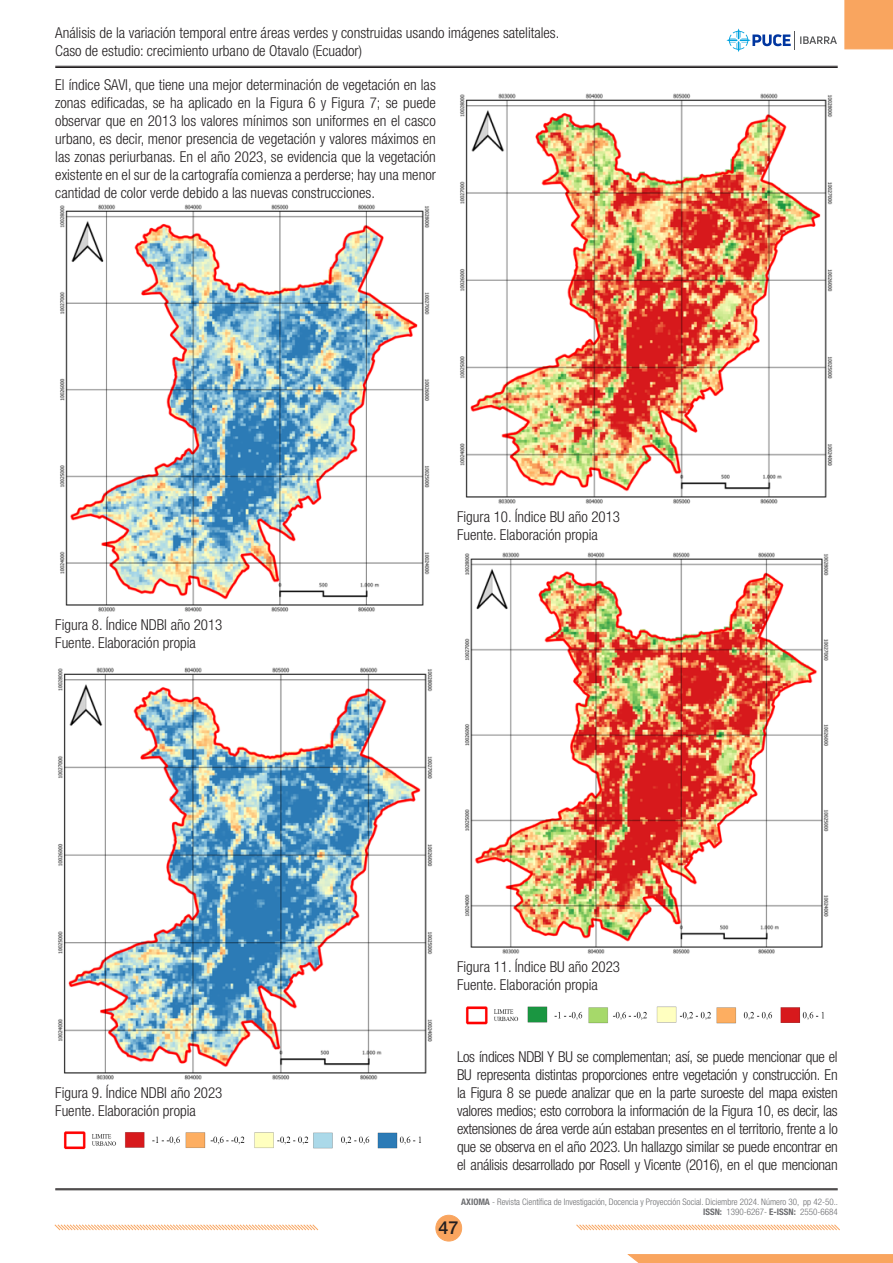
<style>
.page{position:relative;width:893px;height:1263px;background:#fff}
.page>*{position:absolute;margin:0;border:0;box-sizing:border-box;transform-origin:0 0}
.t1{font:500 18px "Helvetica Neue LT Std";color:#231f20}
.CONTENIDO{font:300 condensed 15px/18px "Helvetica Neue LT Std";color:#231f20;text-align:justify}
.TITULOS_DE_TABLAS_O_FIGURAS{font:300 condensed 15px "Helvetica Neue LT Std";color:#231f20}
.t2{font:300 condensed 9px/10.8px "Helvetica Neue LT Std";color:#6c6d70;text-align:right}
.s1{font-weight:700}
</style>
<div class="page">
<div style="left:436px;top:1215px;width:26px;height:26px;background:#f9a55f;border-radius:50%"></div>
<div style="left:435px;top:1215px;width:27px;height:26px;border:1px solid #f9a55f;border-radius:50%"></div>
<div style="left:627px;top:1254px;width:266px;height:9px;background:#f9a55f"></div>
<div style="left:844px;top:0;width:49px;height:49px;background:#f9a55f"></div>
<svg style="left:54px;top:1224px;width:786px;height:7px"></svg>
<hr style="left:55px;top:66px;width:783px;height:1px;background:#231f20">
<hr style="left:55px;top:67px;width:783px;height:1px;background:#231f20">
<hr style="left:55px;top:1188px;width:783px;height:1px;background:#231f20">
<hr style="left:55px;top:1189px;width:783px;height:1px;background:#231f20">
<svg style="left:726px;top:28px;width:111px;height:24px"></svg>
<img style="left:60px;top:204px;width:370px;height:408px">
<img style="left:58px;top:667px;width:375px;height:413px">
<img style="left:63px;top:1131px;width:358px;height:19px">
<img style="left:460px;top:93px;width:373px;height:411px">
<img style="left:465px;top:552px;width:364px;height:402px">
<img style="left:465px;top:1006px;width:359px;height:19px">
<p class="CONTENIDO" style="left:55px;top:24px;width:506px">Análisis de la variación temporal entre áreas verdes y construidas usando imágenes satelitales.<br>Caso de estudio: crecimiento urbano de Otavalo (Ecuador)</p>
<p class="CONTENIDO" style="left:55px;top:76px;width:382px">El índice SAVI, que tiene una mejor determinación de vegetación en las zonas edificadas, se ha aplicado en la Figura 6 y Figura 7; se puede observar que en 2013 los valores mínimos son uniformes en el casco urbano, es decir, menor presencia de vegetación y valores máximos en las zonas periurbanas. En el año 2023, se evidencia que la vegetación existente en el sur de la cartografía comienza a perderse; hay una menor cantidad de color verde debido a las nuevas construcciones.</p>
<p class="TITULOS_DE_TABLAS_O_FIGURAS" style="left:55px;top:616px;width:169px">Figura 8. Índice NDBI año 2013</p>
<p class="TITULOS_DE_TABLAS_O_FIGURAS" style="left:55px;top:634px;width:142px">Fuente. Elaboración propia</p>
<p class="TITULOS_DE_TABLAS_O_FIGURAS" style="left:55px;top:1084px;width:169px">Figura 9. Índice NDBI año 2023</p>
<p class="TITULOS_DE_TABLAS_O_FIGURAS" style="left:55px;top:1102px;width:142px">Fuente. Elaboración propia</p>
<p class="TITULOS_DE_TABLAS_O_FIGURAS" style="left:457px;top:508px;width:165px">Figura 10. Índice BU año 2013</p>
<p class="TITULOS_DE_TABLAS_O_FIGURAS" style="left:457px;top:526px;width:142px">Fuente. Elaboración propia</p>
<p class="TITULOS_DE_TABLAS_O_FIGURAS" style="left:457px;top:958px;width:165px">Figura 11. Índice BU año 2023</p>
<p class="TITULOS_DE_TABLAS_O_FIGURAS" style="left:457px;top:976px;width:142px">Fuente. Elaboración propia</p>
<p class="CONTENIDO" style="left:457px;top:1048px;width:382px">Los índices NDBI Y BU se complementan; así, se puede mencionar que el BU representa distintas proporciones entre vegetación y construcción. En la Figura 8 se puede analizar que en la parte suroeste del mapa existen valores medios; esto corrobora la información de la Figura 10, es decir, las extensiones de área verde aún estaban presentes en el territorio, frente a lo que se observa en el año 2023. Un hallazgo similar se puede encontrar en el análisis desarrollado por Rosell y Vicente (2016), en el que mencionan</p>
<p class="t2" style="left:461px;top:1196px;width:378px"><span class="s1">AXIOMA</span> - Revista Científica de Investigación, Docencia y Proyección Social. Diciembre 2024. Número 30, pp 42-50..<br><span class="s1">ISSN:</span> 1390-6267- <span class="s1">E-ISSN:</span> 2550-6684</p>
<p class="t1" style="left:439px;top:1217px;width:22px">47</p>
</div>
